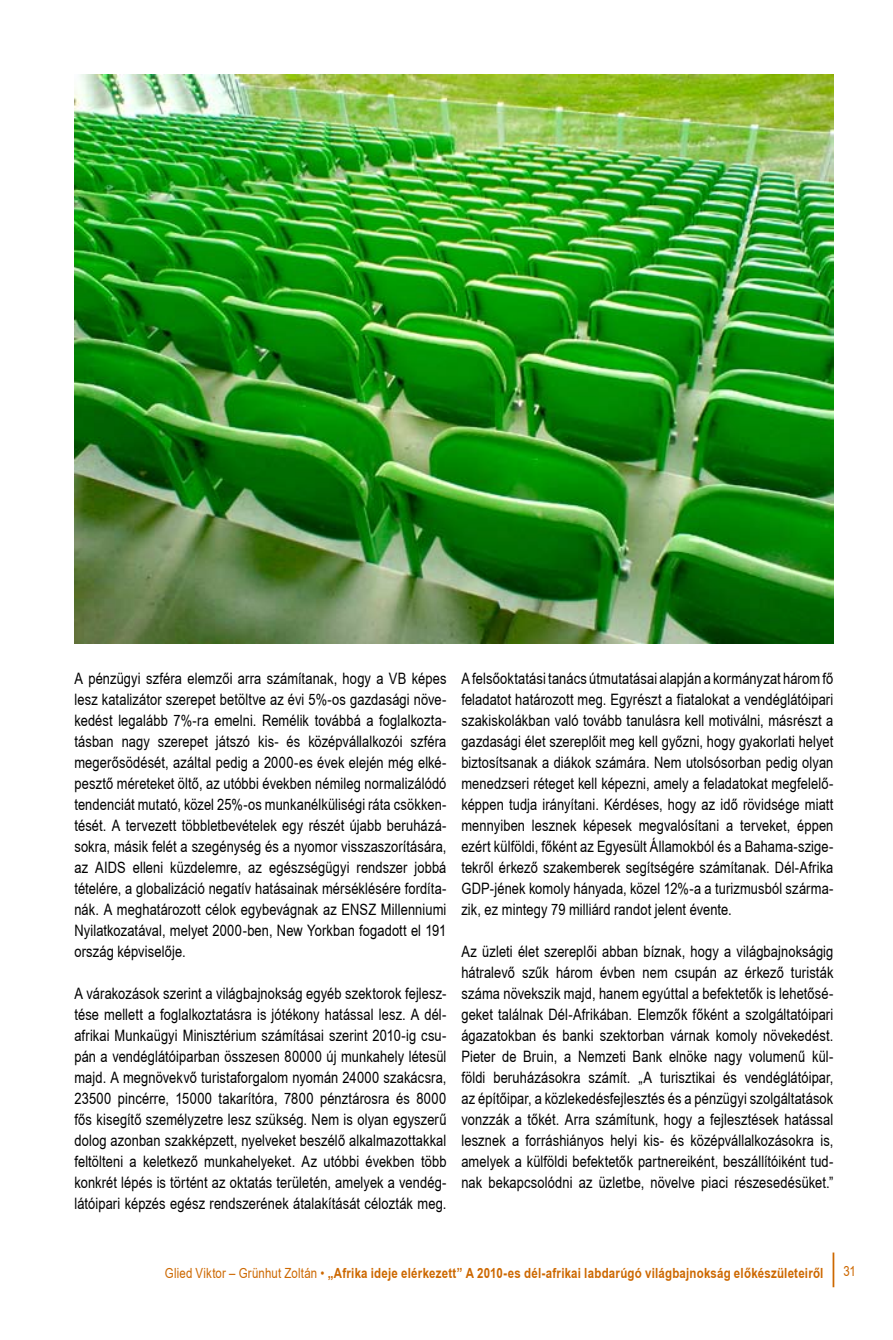
<style>
.page{position:relative;width:893px;height:1340px;background:#fff}
.page>*{position:absolute;margin:0;border:0;box-sizing:border-box;transform-origin:0 0}
.t1{font:15.75px/21px "Arial Narrow Hu Normal";letter-spacing:.005em;color:#000;text-align:justify}
.t2{font:700 14px "Arial Narrow Hu";letter-spacing:.015em;color:#cd6800}
.t3{font:14px "Arial Narrow Hu Normal";color:#cd6800}
.s1{font-family:"Arial Narrow Hu Normal";font-weight:400}
</style>
<div class="page">
<hr style="left:833px;top:1252px;width:1px;height:35px;background:#cd6800">
<img style="left:74px;top:74px;width:759px;height:570px">
<p class="t1" style="left:74px;top:667px;width:374px">A pénzügyi szféra elemzői arra számítanak, hogy a VB képes lesz katalizátor szerepet betöltve az évi 5%-os gazdasági növe&shy;kedést legalább 7%-ra emelni. Remélik továbbá a foglalkozta&shy;tásban nagy szerepet játszó kis- és középvállalkozói szféra megerősödését, azáltal pedig a 2000-es évek elején még elké&shy;pesztő méreteket öltő, az utóbbi években némileg normalizálódó tendenciát mutató, közel 25%-os munkanélküliségi ráta csökken&shy;tését. A tervezett többletbevételek egy részét újabb beruházá&shy;sokra, másik felét a szegénység és a nyomor visszaszorítására, az AIDS elleni küzdelemre, az egészségügyi rendszer jobbá tételére, a globalizáció negatív hatásainak mérséklésére fordíta&shy;nák. A meghatározott célok egybevágnak az ENSZ Millenniumi Nyilatkozatával, melyet 2000-ben, New Yorkban fogadott el 191 ország képviselője.</p>
<p class="t1" style="left:74px;top:982px;width:374px">A várakozások szerint a világbajnokság egyéb szektorok fejlesz&shy;tése mellett a foglalkoztatásra is jótékony hatással lesz. A dél&shy;afrikai Munkaügyi Minisztérium számításai szerint 2010-ig csu&shy;pán a vendéglátóiparban összesen 80000 új munkahely létesül majd. A megnövekvő turistaforgalom nyomán 24000 szakácsra, 23500 pincérre, 15000 takarítóra, 7800 pénztárosra és 8000 fős kisegítő személyzetre lesz szükség. Nem is olyan egyszerű dolog azonban szakképzett, nyelveket beszélő alkalmazottakkal feltölteni a keletkező munkahelyeket. Az utóbbi években több konkrét lépés is történt az oktatás területén, amelyek a vendég&shy;látóipari képzés egész rendszerének átalakítását célozták meg.</p>
<p class="t1" style="left:461px;top:667px;width:374px">A felsőoktatási tanács útmutatásai alapján a kormányzat három fő feladatot határozott meg. Egyrészt a fiatalokat a vendéglátóipari szakiskolákban való tovább tanulásra kell motiválni, másrészt a gazdasági élet szereplőit meg kell győzni, hogy gyakorlati helyet biztosítsanak a diákok számára. Nem utolsósorban pedig olyan menedzseri réteget kell képezni, amely a feladatokat megfelelő&shy;képpen tudja irányítani. Kérdéses, hogy az idő rövidsége miatt mennyiben lesznek képesek megvalósítani a terveket, éppen ezért külföldi, főként az Egyesült Államokból és a Bahama-szige&shy;tekről érkező szakemberek segítségére számítanak. Dél-Afrika GDP-jének komoly hányada, közel 12%-a a turizmusból szárma&shy;zik, ez mintegy 79 milliárd randot jelent évente.</p>
<p class="t1" style="left:461px;top:940px;width:374px">Az üzleti élet szereplői abban bíznak, hogy a világbajnokságig hátralevő szűk három évben nem csupán az érkező turisták száma növekszik majd, hanem egyúttal a befektetők is lehetősé&shy;geket találnak Dél-Afrikában. Elemzők főként a szolgáltatóipari ágazatokban és banki szektorban várnak komoly növekedést.<br>Pieter de Bruin, a Nemzeti Bank elnöke nagy volumenű kül&shy;földi beruházásokra számít. „A turisztikai és vendéglátóipar, az építőipar, a közlekedésfejlesztés és a pénzügyi szolgáltatások vonzzák a tőkét. Arra számítunk, hogy a fejlesztések hatással lesznek a forráshiányos helyi kis- és középvállalkozásokra is, amelyek a külföldi befektetők partnereiként, beszállítóiként tud&shy;nak bekapcsolódni az üzletbe, növelve piaci részesedésüket.”</p>
<p class="t2" style="left:165px;top:1262px;width:660px"><span class="s1">Glied Viktor – Grünhut Zoltán •</span> „Afrika ideje elérkezett” A 2010-es dél-afrikai labdarúgó világbajnokság előkészületeiről</p>
<p class="t3" style="left:843px;top:1260px;width:14px">31</p>
</div>
